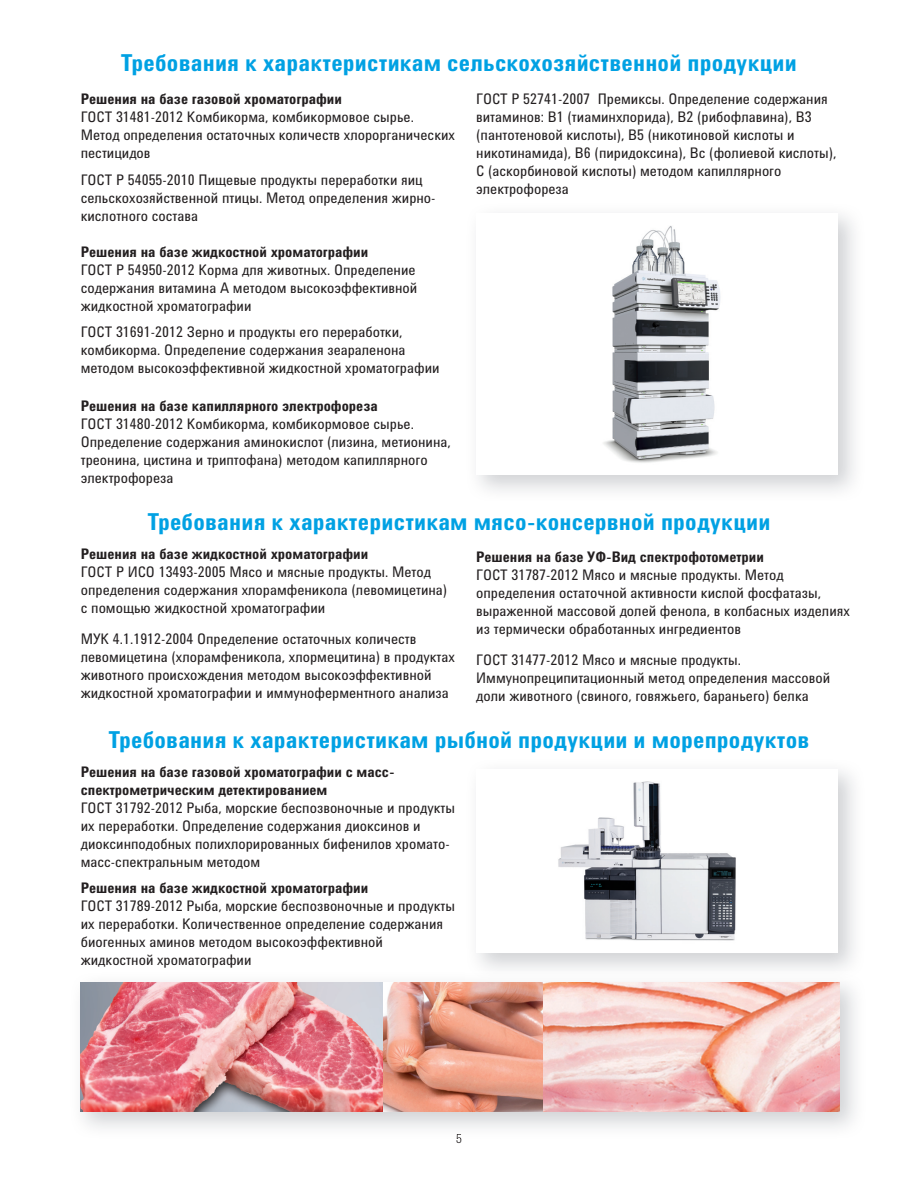
<style>
.page{position:relative;width:918px;height:1188px;background:#fff}
.page>*{position:absolute;margin:0;border:0;box-sizing:border-box;transform-origin:0 0}
.t1{font:700 24px "Agilent Condensed CFF";letter-spacing:.01em;color:#00a1e3}
.t2{font:15px/18px "Agilent Condensed CFF";color:#231f20}
.t3{font:700 15px/18px "Agilent Condensed CFF";color:#231f20}
.t4{font:300 13.5px "Agilent Condensed CFF";color:#231f20}
</style>
<div class="page">
<img style="left:602px;top:225px;width:119px;height:239px">
<img style="left:558px;top:781px;width:179px;height:160px">
<img style="left:80px;top:972px;width:775px;height:167px">
<svg style="left:457px;top:1134px;width:4px;height:5px"></svg>
<img style="left:383px;top:982px;width:456px;height:129px">
<img style="left:81px;top:982px;width:302px;height:129px">
<h1 class="t1" style="left:121px;top:44px;width:677px">Требования к характеристикам сельскохозяйственной продукции</h1>
<p class="t3" style="left:81px;top:89px;width:263px">Решения на базе газовой хроматографии</p>
<p class="t2" style="left:81px;top:107px;width:376px">ГОСТ 31481-2012 Комбикорма, комбикормовое сырье.<br>Метод определения остаточных количеств хлорорганических пестицидов</p>
<p class="t2" style="left:81px;top:170px;width:356px">ГОСТ Р 54055-2010 Пищевые продукты переработки яиц сельскохозяйственной птицы. Метод определения жирно&shy;кислотного состава</p>
<p class="t3" style="left:81px;top:242px;width:289px">Решения на базе жидкостной хроматографии</p>
<p class="t2" style="left:81px;top:260px;width:338px;text-align:justify">ГОСТ Р 54950-2012 Корма для животных. Определение содержания витамина А методом высокоэффективной жидкостной хроматографии</p>
<p class="t2" style="left:81px;top:323px;width:360px">ГОСТ 31691-2012 Зерно и продукты его переработки, комбикорма. Определение содержания зеараленона методом высокоэффективной жидкостной хроматографии</p>
<p class="t3" style="left:81px;top:396px;width:299px">Решения на базе капиллярного электрофореза</p>
<p class="t2" style="left:81px;top:414px;width:371px">ГОСТ 31480-2012 Комбикорма, комбикормовое сырье.<br>Определение содержания аминокислот (лизина, метионина, треонина, цистина и триптофана) методом капиллярного электрофореза</p>
<p class="t2" style="left:476px;top:89px;width:362px">ГОСТ Р 52741-2007 Премиксы. Определение содержания витаминов: В1 (тиаминхлорида), В2 (рибофлавина), В3 (пантотеновой кислоты), В5 (никотиновой кислоты и никотинамида), В6 (пиридоксина), Вc (фолиевой кислоты), С (аскорбиновой кислоты) методом капиллярного электрофореза</p>
<h1 class="t1" style="left:148px;top:504px;width:624px">Требования к характеристикам мясо-консервной продукции</h1>
<p class="t3" style="left:81px;top:544px;width:289px">Решения на базе жидкостной хроматографии</p>
<p class="t2" style="left:81px;top:562px;width:368px">ГОСТ Р ИСО 13493-2005 Мясо и мясные продукты. Метод определения содержания хлорамфеникола (левомицетина) с помощью жидкостной хроматографии</p>
<p class="t2" style="left:81px;top:629px;width:376px">МУК 4.1.1912-2004 Определение остаточных количеств левомицетина (хлорамфеникола, хлормецитина) в продуктах животного происхождения методом высокоэффективной жидкостной хроматографии и иммуноферментного анализа</p>
<p class="t3" style="left:476px;top:547px;width:289px">Решения на базе УФ-Вид спектрофотометрии</p>
<p class="t2" style="left:476px;top:565px;width:375px">ГОСТ 31787-2012 Мясо и мясные продукты. Метод определения остаточной активности кислой фосфатазы, выраженной массовой долей фенола, в колбасных изделиях из термически обработанных ингредиентов</p>
<p class="t2" style="left:476px;top:650px;width:356px">ГОСТ 31477-2012 Мясо и мясные продукты.<br>Иммунопреципитационный метод определения массовой доли животного (свиного, говяжьего, бараньего) белка</p>
<h1 class="t1" style="left:109px;top:722px;width:702px">Требования к характеристикам рыбной продукции и морепродуктов</h1>
<p class="t3" style="left:81px;top:762px;width:315px">Решения на базе газовой хроматографии с масс&shy;спектрометрическим детектированием</p>
<p class="t2" style="left:81px;top:798px;width:376px">ГОСТ 31792-2012 Рыба, морские беспозвоночные и продукты их переработки. Определение содержания диоксинов и диоксинподобных полихлорированных бифенилов хромато&shy;масс-спектральным методом</p>
<p class="t3" style="left:81px;top:878px;width:289px">Решения на базе жидкостной хроматографии</p>
<p class="t2" style="left:81px;top:896px;width:376px">ГОСТ 31789-2012 Рыба, морские беспозвоночные и продукты их переработки. Количественное определение содержания биогенных аминов методом высокоэффективной жидкостной хроматографии</p>
<p class="t4" style="left:456px;top:1129px;width:8px">5</p>
</div>
